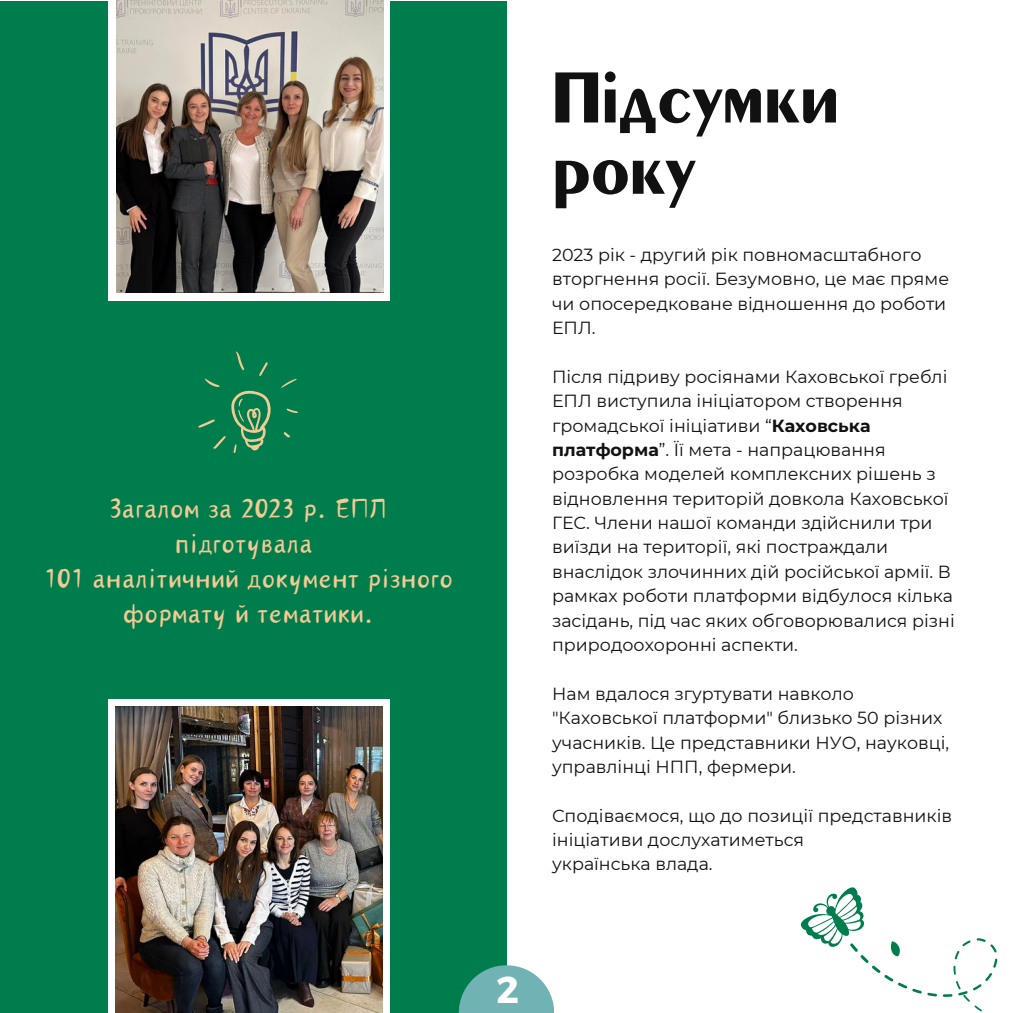
<style>
.page{position:relative;width:1013px;height:1013px;background:#fff}
.page>*{position:absolute;margin:0;border:0;box-sizing:border-box;transform-origin:0 0}
.t1{font:500 75px/71.2px "EP Lstyle";color:#111}
.t2{font:700 37.5px "Montserrat";color:#fff}
.t3{font:33.75px/34.8px "Canva Tangyuan Handwriting";color:#f4ca93;text-align:center}
.t4{font:17.5px/24.4px "Montserrat";color:#111}
.s1{font-weight:700}
</style>
<div class="page">
<div style="left:0;top:1px;width:506px;height:1011px;background:#007d4d"></div>
<div style="left:109px;top:699px;width:281px;height:313px;background:#fff"></div>
<img style="left:115px;top:706px;width:268px;height:306px">
<div style="left:109px;top:0;width:281px;height:300px;background:#fff"></div>
<img style="left:116px;top:0;width:267px;height:293px">
<svg style="left:281px;top:379px;width:16px;height:9px"></svg>
<svg style="left:286px;top:408px;width:12px;height:5px"></svg>
<svg style="left:198px;top:351px;width:73px;height:102px"></svg>
<svg style="left:284px;top:432px;width:6px;height:5px"></svg>
<svg style="left:800px;top:887px;width:198px;height:125px"></svg>
<svg style="left:459px;top:965px;width:95px;height:47px;fill:#71b2b5"></svg>
<p class="t3" style="left:43px;top:492px;width:411px">Загалом за 2023 р. ЕПЛ підготувала<br>101 аналітичний документ різного формату й тематики.</p>
<h2 class="t1" style="left:552px;top:64px;width:289px">Підсумки року</h2>
<h1 class="t4" style="left:552px;top:242px;width:398px">2023 рік - другий рік повномасштабного вторгнення росії. Безумовно, це має пряме чи опосередковане відношення до роботи<br>ЕПЛ.</h1>
<p class="t4" style="left:552px;top:364px;width:404px">Після підриву росіянами Каховської греблі ЕПЛ виступила ініціатором створення громадської ініціативи “<span class="s1">Каховська платформа</span>”. Її мета - напрацювання розробка моделей комплексних рішень з відновлення територій довкола Каховської ГЕС. Члени нашої команди здійснили три виїзди на території, які постраждали внаслідок злочинних дій російської армії. В рамках роботи платформи відбулося кілька засідань, під час яких обговорювалися різні природоохоронні аспекти.</p>
<p class="t4" style="left:552px;top:681px;width:398px">Нам вдалося згуртувати навколо "Каховської платформи" близько 50 різних учасників. Це представники НУО, науковці, управлінці НПП, фермери.</p>
<p class="t4" style="left:552px;top:803px;width:401px">Сподіваємося, що до позиції представників ініціативи дослухатиметься</p>
<p class="t4" style="left:552px;top:852px;width:162px">українська влада.</p>
<p class="t2" style="left:496px;top:965px;width:24px">2</p>
</div>
